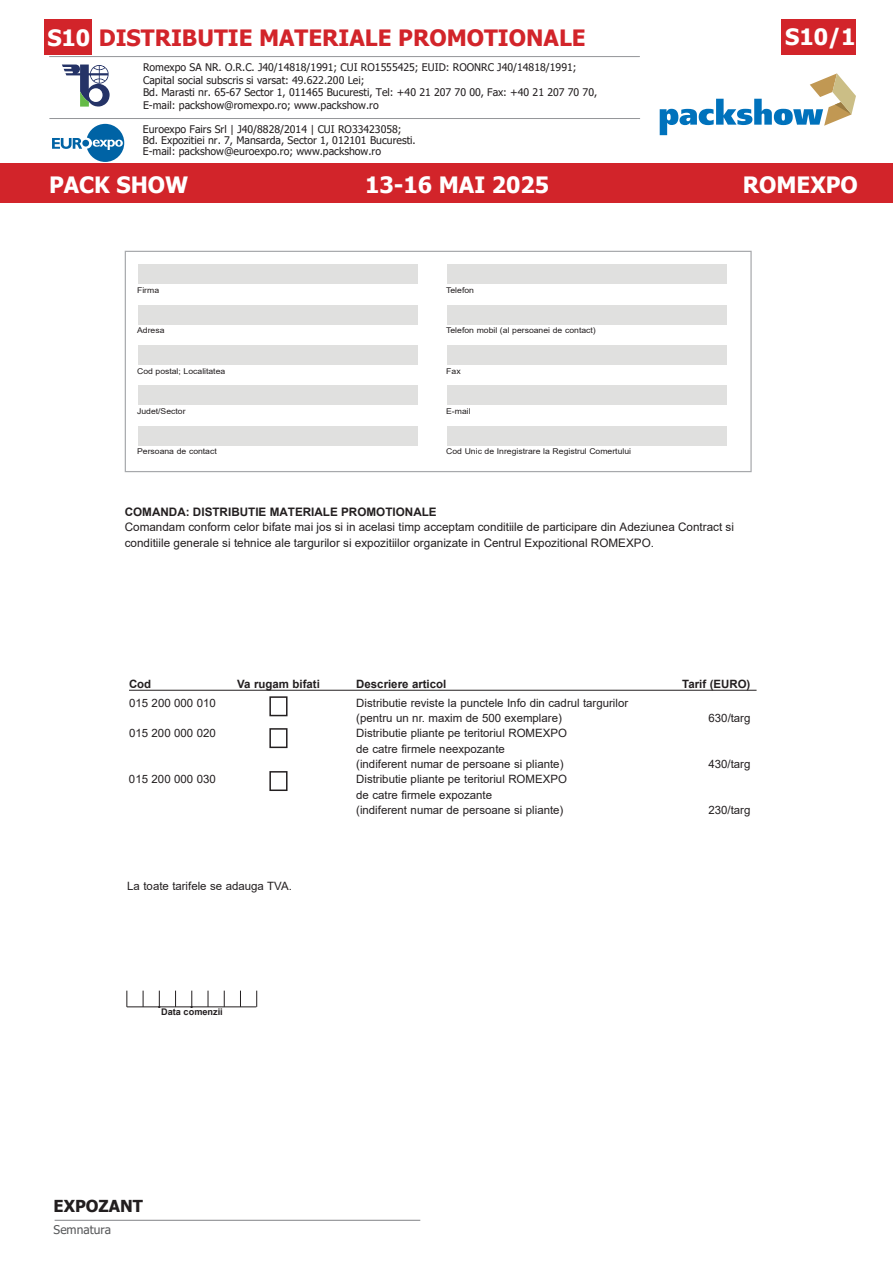
<style>
.page{position:relative;width:893px;height:1263px;background:#fff}
.page>*{position:absolute;margin:0;border:0;box-sizing:border-box;transform-origin:0 0}
.t1{font:700 22.5px "Tahoma";color:#d2242a}
.t2{font:700 22.5px "Tahoma";color:#fff}
.t3{font:18.3px "Arial";color:#231f20}
.t4{font:700 16.5px "Tahoma";color:#221e1f}
.t5{font:12px "Tahoma";color:#58595b}
.t6{font:11.7px/15.3px "Arial";color:#231f20}
.t7{font:700 11.7px "Arial";color:#231f20}
.t8{font:11.4px/15.3px "Arial";color:#231f20}
.t9{font:700 11.4px "Arial";color:#231f20}
.t10{font:10.5px/12.6px "Tahoma";color:#231f20}
.t11{font:700 9.15px "Arial";color:#231f20}
.t12{font:7.95px "Arial";color:#231f20;scale:1.08 1}
.s1{color:#fff}
</style>
<div class="page">
<hr style="left:55px;top:1220px;width:365px;height:1px;background:#808285">
<div style="left:125px;top:251px;width:627px;height:221px;border:1px solid #a7a9ac"></div>
<div style="left:447px;top:426px;width:280px;height:19px;background:#e0e0df"></div>
<div style="left:447px;top:386px;width:280px;height:19px;background:#e0e0df"></div>
<div style="left:447px;top:345px;width:280px;height:20px;background:#e0e0df"></div>
<div style="left:447px;top:305px;width:280px;height:19px;background:#e0e0df"></div>
<div style="left:447px;top:265px;width:280px;height:19px;background:#e0e0df"></div>
<div style="left:138px;top:426px;width:280px;height:19px;background:#e0e0df"></div>
<div style="left:138px;top:386px;width:280px;height:19px;background:#e0e0df"></div>
<div style="left:138px;top:345px;width:280px;height:20px;background:#e0e0df"></div>
<div style="left:138px;top:305px;width:280px;height:19px;background:#e0e0df"></div>
<div style="left:138px;top:265px;width:280px;height:19px;background:#e0e0df"></div>
<hr style="left:129px;top:690px;width:628px;height:1px;background:#231f20">
<div style="left:269px;top:696px;width:19px;height:20px;border:2px solid #231f20"></div>
<div style="left:269px;top:728px;width:19px;height:20px;border:2px solid #231f20"></div>
<div style="left:269px;top:771px;width:19px;height:20px;border:2px solid #231f20"></div>
<hr style="left:127px;top:1006px;width:129px;height:1px;background:#231f20">
<svg style="left:126px;top:991px;width:1px;height:16px"></svg>
<svg style="left:143px;top:991px;width:1px;height:16px"></svg>
<svg style="left:159px;top:991px;width:1px;height:16px"></svg>
<svg style="left:175px;top:991px;width:1px;height:16px"></svg>
<svg style="left:191px;top:991px;width:1px;height:16px"></svg>
<svg style="left:208px;top:991px;width:1px;height:16px"></svg>
<svg style="left:224px;top:991px;width:1px;height:16px"></svg>
<svg style="left:240px;top:991px;width:1px;height:16px"></svg>
<svg style="left:256px;top:991px;width:1px;height:16px"></svg>
<hr style="left:50px;top:56px;width:589px;height:1px;background:#939598">
<div style="left:44px;top:19px;width:48px;height:36px;background:#d2242a"></div>
<div style="left:782px;top:19px;width:74px;height:36px;background:#d2242a"></div>
<hr style="left:50px;top:118px;width:590px;height:1px;background:#939598">
<svg style="left:52px;top:124px;width:72px;height:38px"></svg>
<div style="left:82px;top:140px;width:7px;height:7px;background:#0063a5;border-radius:50%"></div>
<svg style="left:62px;top:65px;width:48px;height:42px"></svg>
<svg style="left:660px;top:73px;width:196px;height:62px"></svg>
<div style="left:0;top:164px;width:893px;height:39px;background:#d2242a"></div>
<h1 class="t1" style="left:47px;top:22px;width:540px"><span class="s1">S10</span> DISTRIBUTIE MATERIALE PROMOTIONALE</h1>
<p class="t10" style="left:143px;top:62px;width:456px">Romexpo SA NR. O.R.C. J40/14818/1991; CUI RO1555425; EUID: ROONRC J40/14818/1991; Capital social subscris si varsat: 49.622.200 Lei;<br>Bd. Marasti nr. 65-67 Sector 1, 011465 Bucuresti, Tel: +40 21 207 70 00, Fax: +40 21 207 70 70, E-mail: packshow@romexpo.ro; www.packshow.ro</p>
<p class="t10" style="left:143px;top:124px;width:274px;line-height:11.1px">Euroexpo Fairs Srl | J40/8828/2014 | CUI RO33423058;<br>Bd. Expozitiei nr. 7, Mansarda, Sector 1, 012101 Bucuresti.<br>E-mail: packshow@euroexpo.ro; www.packshow.ro</p>
<h1 class="t2" style="left:785px;top:21px;width:72px">S10/1</h1>
<h1 class="t2" style="left:49px;top:169px;width:141px">PACK SHOW</h1>
<h1 class="t2" style="left:365px;top:169px;width:185px">13-16 MAI 2025</h1>
<h1 class="t2" style="left:743px;top:169px;width:117px">ROMEXPO</h1>
<p class="t12" style="left:137px;top:285px;width:22px">Firma</p>
<p class="t12" style="left:137px;top:325px;width:27px">Adresa</p>
<p class="t12" style="left:137px;top:365px;width:83px">Cod postal; Localitatea</p>
<p class="t12" style="left:137px;top:406px;width:46px">Judet/Sector</p>
<p class="t12" style="left:137px;top:446px;width:75px">Persoana de contact</p>
<p class="t12" style="left:446px;top:284px;width:27px">Telefon</p>
<p class="t12" style="left:446px;top:325px;width:140px">Telefon mobil (al persoanei de contact)</p>
<p class="t12" style="left:446px;top:365px;width:15px">Fax</p>
<p class="t12" style="left:446px;top:406px;width:24px">E-mail</p>
<p class="t12" style="left:446px;top:446px;width:173px">Cod Unic de Inregistrare la Registrul Comertului</p>
<p class="t7" style="left:125px;top:504px;width:313px">COMANDA: DISTRIBUTIE MATERIALE PROMOTIONALE</p>
<p class="t6" style="left:125px;top:520px;width:611px">Comandam conform celor bifate mai jos si in acelasi timp acceptam conditiile de participare din Adeziunea Contract si conditiile generale si tehnice ale targurilor si expozitiilor organizate in Centrul Expozitional ROMEXPO.</p>
<p class="t9" style="left:129px;top:675px;width:24px">Cod</p>
<p class="t9" style="left:237px;top:675px;width:84px">Va rugam bifati</p>
<p class="t9" style="left:356px;top:675px;width:92px">Descriere articol</p>
<p class="t9" style="left:682px;top:675px;width:70px">Tarif (EURO)</p>
<p class="t8" style="left:129px;top:695px;width:88px">015 200 000 010</p>
<p class="t8" style="left:356px;top:695px;width:273px">Distributie reviste la punctele Info din cadrul targurilor (pentru un nr. maxim de 500 exemplare)</p>
<p class="t8" style="left:708px;top:710px;width:43px">630/targ</p>
<p class="t8" style="left:129px;top:725px;width:88px">015 200 000 020</p>
<p class="t8" style="left:356px;top:725px;width:212px">Distributie pliante pe teritoriul ROMEXPO de catre firmele neexpozante<br>(indiferent numar de persoane si pliante)</p>
<p class="t8" style="left:129px;top:772px;width:88px">015 200 000 030</p>
<p class="t8" style="left:356px;top:772px;width:212px">Distributie pliante pe teritoriul ROMEXPO de catre firmele expozante<br>(indiferent numar de persoane si pliante)</p>
<p class="t8" style="left:127px;top:878px;width:166px">La toate tarifele se adauga TVA.</p>
<h2 class="t3" style="left:157px;top:988px;width:7px">.</h2>
<h2 class="t3" style="left:189px;top:988px;width:7px">.</h2>
<p class="t11" style="left:161px;top:1005px;width:63px">Data comenzii</p>
<h3 class="t4" style="left:54px;top:1194px;width:91px">EXPOZANT</h3>
<p class="t5" style="left:54px;top:1221px;width:59px">Semnatura</p>
<p class="t8" style="left:708px;top:756px;width:43px">430/targ</p>
<p class="t8" style="left:708px;top:802px;width:43px">230/targ</p>
</div>
